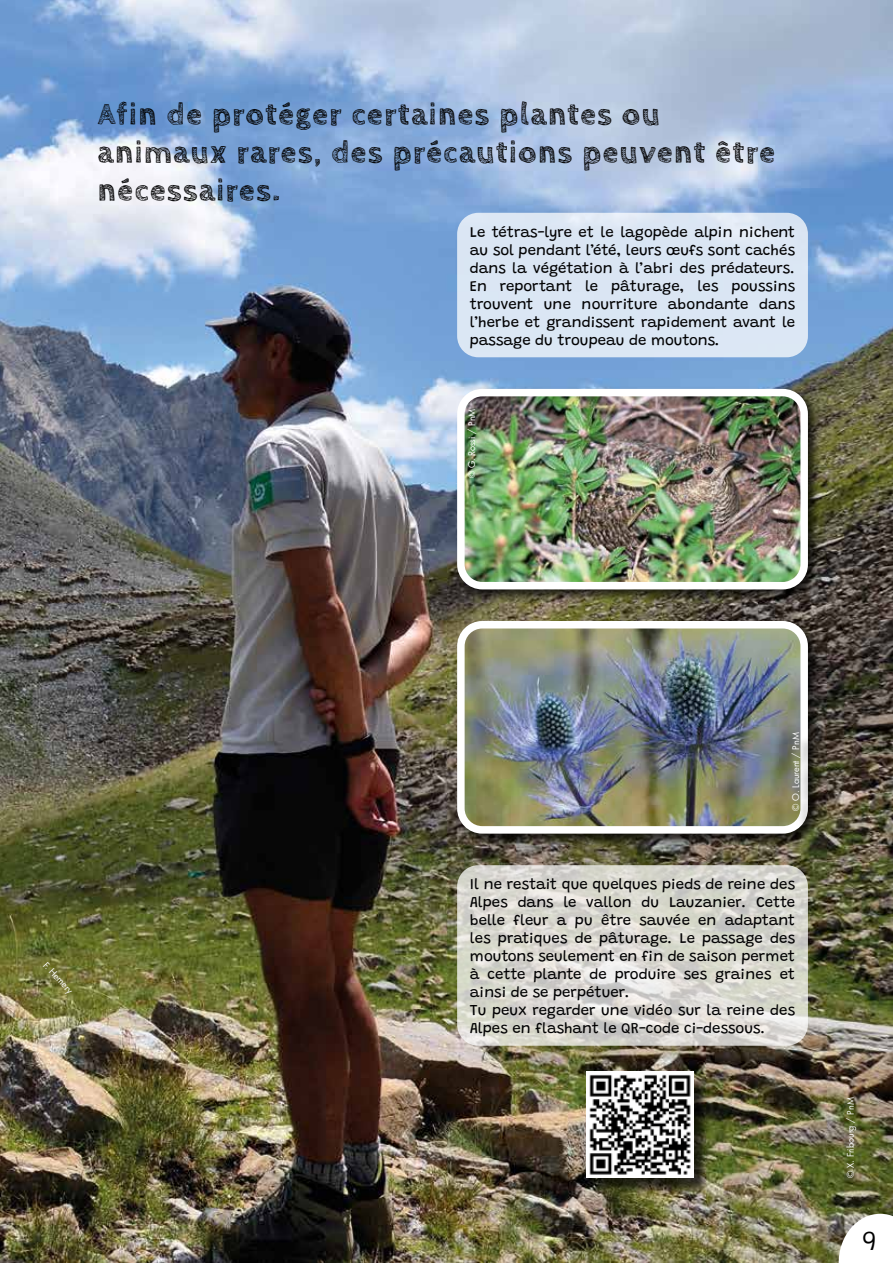
<style>
.page{position:relative;width:893px;height:1263px;background:#fff}
.page>*{position:absolute;margin:0;border:0;box-sizing:border-box;transform-origin:0 0}
.t1{font:700 31.5px/37.8px "Cabin Sketch";letter-spacing:.05em;color:#020203}
.t2{font:300 27px "Grandstander";color:#000}
.t3{font:15px/18px "Grandstander";color:#020203}
.t4{font:9px "Futura";letter-spacing:-.005em;color:#fff}
</style>
<div class="page">
<img style="left:0;top:0;width:893px;height:1263px">
<svg style="left:839px;top:1214px;width:54px;height:49px"></svg>
<div style="left:455px;top:387px;width:367px;height:217px;background:#000;opacity:.75"></div>
<img style="left:461px;top:393px;width:343px;height:193px">
<div style="left:457px;top:389px;width:351px;height:200px;border:8px solid #fff;border-radius:21px"></div>
<div style="left:471px;top:412px;width:23px;height:85px;background:#000;opacity:.75"></div>
<div style="left:455px;top:619px;width:367px;height:229px;background:#000;opacity:.75"></div>
<img style="left:461px;top:625px;width:343px;height:205px">
<div style="left:457px;top:621px;width:351px;height:213px;border:8px solid #fff;border-radius:21px"></div>
<div style="left:795px;top:736px;width:23px;height:93px;background:#000;opacity:.75"></div>
<div style="left:589px;top:1074px;width:123px;height:122px;background:#000;opacity:.75"></div>
<img style="left:587px;top:1071px;width:106px;height:107px">
<svg style="left:457px;top:865px;width:351px;height:181px;background:#d9d8d0"></svg>
<div style="left:457px;top:213px;width:351px;height:144px;background:#dbe6f4;border-radius:21px"></div>
<h1 class="t1" style="left:98px;top:96px;width:679px">Afin de protéger certaines plantes ou animaux rares, des précautions peuvent être nécessaires.</h1>
<p class="t3" style="left:470px;top:221px;width:327px;text-align:justify">Le tétras-lyre et le lagopède alpin nichent au sol pendant l’été, leurs œufs sont cachés dans la végétation à l’abri des prédateurs.<br>En reportant le pâturage, les poussins trouvent une nourriture abondante dans l’herbe et grandissent rapidement avant le passage du troupeau de moutons.</p>
<p class="t4" style="left:466px;top:478px;width:71px;rotate:-90deg">© G. Rossi / PnM</p>
<p class="t4" style="left:49px;top:959px;width:41px;rotate:47deg">F. Hemery</p>
<p class="t4" style="left:790px;top:810px;width:80px;rotate:-90deg">© O. Laurent / PnM</p>
<p class="t3" style="left:470px;top:874px;width:327px">Il ne restait que quelques pieds de reine des Alpes dans le vallon du Lauzanier. Cette belle fleur a pu être sauvée en adaptant les pratiques de pâturage. Le passage des moutons seulement en fin de saison permet à cette plante de produire ses graines et ainsi de se perpétuer.<br>Tu peux regarder une vidéo sur la reine des Alpes en flashant le QR-code ci-dessous.</p>
<p class="t4" style="left:844px;top:1178px;width:82px;rotate:-90deg">© X. Fribourg / PnM</p>
<h2 class="t2" style="left:862px;top:1221px;width:16px">9</h2>
</div>
